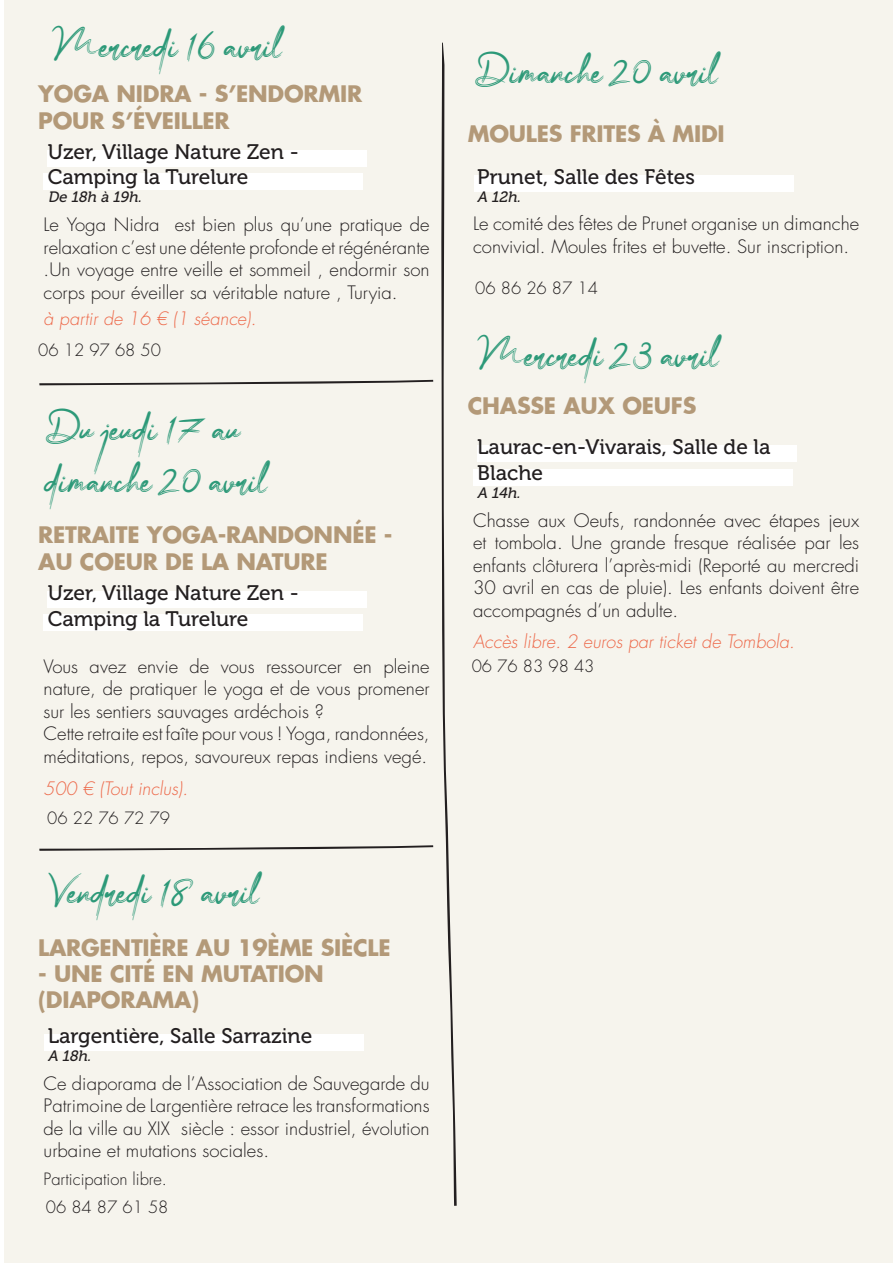
<style>
.page{position:relative;width:893px;height:1263px;background:#fff}
.page>*{position:absolute;margin:0;border:0;box-sizing:border-box;transform-origin:0 0}
.t1{font:44.1px/52.9px "Bassy";color:#2c9978}
.t2{font:700 22.2px/26.1px "Futura";letter-spacing:-.01em;color:#b39978}
.t3{font:21px/25.2px "Museo 500";color:#231f20}
.t4{font:300 18px/22.5px "Futura LT";color:#231f20;text-align:justify}
.t5{font:300 18px "Futura LT";color:#ed694a}
.t6{font:300 16.5px "Futura LT";color:#231f20}
.t7{font:italic 15px "Museo 500";color:#231f20}
</style>
<div class="page">
<div style="left:4px;top:0;width:889px;height:1263px;background:#f6f4ed"></div>
<svg style="left:441px;top:43px;width:16px;height:1163px"></svg>
<div style="left:47px;top:150px;width:320px;height:17px;background:#fff"></div>
<div style="left:44px;top:174px;width:319px;height:16px;background:#fff"></div>
<svg style="left:39px;top:379px;width:395px;height:7px"></svg>
<div style="left:47px;top:591px;width:320px;height:17px;background:#fff"></div>
<div style="left:44px;top:615px;width:319px;height:16px;background:#fff"></div>
<div style="left:44px;top:1034px;width:320px;height:16px;background:#fff"></div>
<svg style="left:39px;top:845px;width:395px;height:6px"></svg>
<div style="left:474px;top:175px;width:319px;height:16px;background:#fff"></div>
<div style="left:477px;top:446px;width:319px;height:16px;background:#fff"></div>
<div style="left:473px;top:469px;width:320px;height:16px;background:#fff"></div>
<h1 class="t1" style="left:49px;top:15px;width:234px">Mercredi16 avril</h1>
<p class="t2" style="left:38px;top:80px;width:325px">YOGA NIDRA - S’ENDORMIR<br>POUR S’ÉVEILLER</p>
<p class="t3" style="left:48px;top:140px;width:252px">Uzer, Village Nature Zen -<br>Camping la Turelure</p>
<p class="t7" style="left:48px;top:189px;width:98px">De 18h à 19h.</p>
<p class="t4" style="left:44px;top:214px;width:388px">Le Yoga Nidra est bien plus qu’une pratique de relaxation c’est une détente profonde et régénérante .Un voyage entre veille et sommeil , endormir son corps pour éveiller sa véritable nature , Turyia.</p>
<p class="t5" style="left:44px;top:308px;width:217px">à partir de 16 € (1 séance).</p>
<p class="t6" style="left:38px;top:340px;width:124px">06 12 97 68 50</p>
<h1 class="t1" style="left:45px;top:398px;width:224px">Du j eudi17 au dimanche2 0 avril</h1>
<p class="t2" style="left:38px;top:521px;width:356px">RETRAITE YOGA-RANDONNÉE -<br>AU COEUR DE LA NATURE</p>
<p class="t3" style="left:48px;top:581px;width:252px">Uzer, Village Nature Zen -<br>Camping la Turelure</p>
<p class="t4" style="left:44px;top:655px;width:388px;text-align:left">Vous avez envie de vous ressourcer en pleine nature, de pratiquer le yoga et de vous promener sur les sentiers sauvages ardéchois ?<br>Cette retraite est faîte pour vous ! Yoga, randonnées, méditations, repos, savoureux repas indiens vegé.</p>
<p class="t5" style="left:44px;top:777px;width:149px">500 € (Tout inclus).</p>
<p class="t6" style="left:47px;top:808px;width:124px">06 22 76 72 79</p>
<h1 class="t1" style="left:45px;top:862px;width:216px">Vendredi18 avril</h1>
<p class="t2" style="left:38px;top:934px;width:354px">LARGENTIÈRE AU 19ÈME SIÈCLE</p>
<p class="t2" style="left:38px;top:960px;width:287px">- UNE CITÉ EN MUTATION (DIAPORAMA)</p>
<p class="t3" style="left:48px;top:1023px;width:266px">Largentière, Salle Sarrazine</p>
<p class="t7" style="left:48px;top:1047px;width:48px">A 18h.</p>
<p class="t4" style="left:44px;top:1072px;width:388px">Ce diaporama de l’Association de Sauvegarde du Patrimoine de Largentière retrace les transformations de la ville au XIXᵉ siècle : essor industriel, évolution urbaine et mutations sociales.</p>
<p class="t6" style="left:44px;top:1169px;width:125px">Participation libre.</p>
<p class="t6" style="left:46px;top:1197px;width:124px">06 84 87 61 58</p>
<h1 class="t1" style="left:474px;top:41px;width:245px">Dimanche2 0 avril</h1>
<p class="t2" style="left:468px;top:120px;width:259px">MOULES FRITES À MIDI</p>
<p class="t3" style="left:477px;top:164px;width:219px">Prunet, Salle des Fêtes</p>
<p class="t7" style="left:477px;top:188px;width:48px">A 12h.</p>
<p class="t4" style="left:473px;top:213px;width:388px">Le comité des fêtes de Prunet organise un dimanche convivial. Moules frites et buvette. Sur inscription.</p>
<p class="t6" style="left:475px;top:278px;width:124px">06 86 26 87 14</p>
<h1 class="t1" style="left:474px;top:324px;width:246px">Mercredi2 3 avril</h1>
<p class="t2" style="left:468px;top:392px;width:230px">CHASSE AUX OEUFS</p>
<p class="t3" style="left:477px;top:435px;width:295px">Laurac-en-Vivarais, Salle de la<br>Blache</p>
<p class="t7" style="left:477px;top:484px;width:48px">A 14h.</p>
<p class="t4" style="left:473px;top:509px;width:388px">Chasse aux Oeufs, randonnée avec étapes jeux et tombola. Une grande fresque réalisée par les enfants clôturera l’après-midi (Reporté au mercredi 30 avril en cas de pluie). Les enfants doivent être accompagnés d’un adulte.</p>
<p class="t5" style="left:473px;top:630px;width:326px">Accès libre. 2 euros par ticket de Tombola.</p>
<p class="t6" style="left:472px;top:655px;width:124px">06 76 83 98 43</p>
</div>
